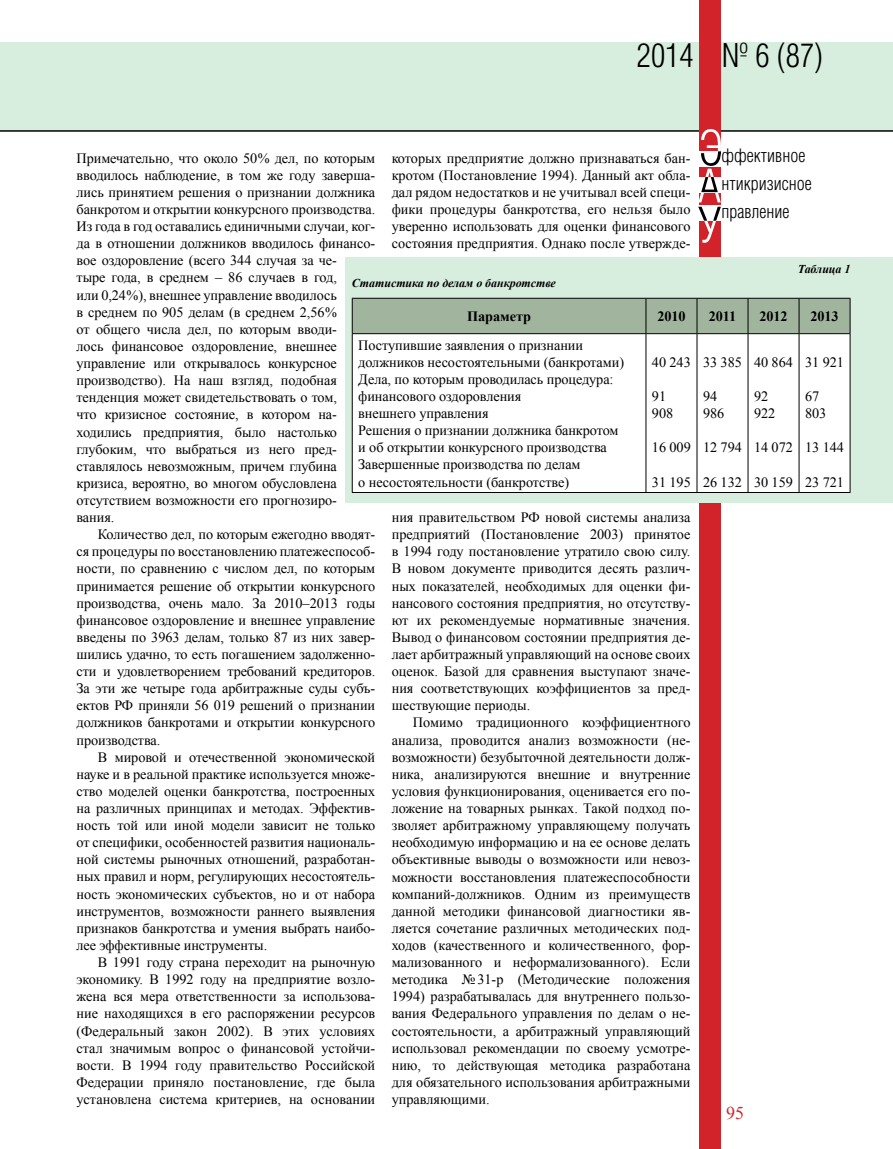
<style>
.page{position:relative;width:893px;height:1149px;background:#fff}
.page>*{position:absolute;margin:0;border:0;box-sizing:border-box;transform-origin:0 0}
.t1{font:31.95px "AG Letterica Cond L";color:#000}
.t2{font:18px/27.9px "AG Letterica Cond L";color:#000}
.t3{font:18px "Times New Roman";color:#d2232a}
.t4{font:14.25px/17.1px "Times New Roman";letter-spacing:-.005em;color:#000}
.t5{font:700 14.25px "Times New Roman";letter-spacing:-.005em;color:#000}
.t6{font:italic 700 12px "Times New Roman";letter-spacing:-.005em;color:#000}
</style>
<div class="page">
<div style="left:0;top:43px;width:893px;height:88px;background:#d7eddd"></div>
<hr style="left:0;top:130px;width:893px;height:2px;background:#000">
<div style="left:699px;top:0;width:22px;height:1148px;background:#d2232a"></div>
<svg style="left:698px;top:129px;width:23px;height:114px"></svg>
<div style="left:345px;top:257px;width:548px;height:245px;background:#d7eddd"></div>
<div style="left:353px;top:299px;width:497px;height:34px;background:#a1b49d"></div>
<div style="left:353px;top:334px;width:497px;height:158px;background:#fff"></div>
<hr style="left:352px;top:334px;width:1px;height:158px;background:#000">
<hr style="left:646px;top:334px;width:1px;height:158px;background:#000">
<hr style="left:697px;top:334px;width:1px;height:158px;background:#000">
<hr style="left:748px;top:334px;width:1px;height:158px;background:#000">
<hr style="left:799px;top:334px;width:1px;height:158px;background:#000">
<hr style="left:850px;top:334px;width:1px;height:158px;background:#000">
<hr style="left:352px;top:492px;width:294px;height:1px;background:#000">
<hr style="left:646px;top:492px;width:51px;height:1px;background:#000">
<hr style="left:697px;top:492px;width:51px;height:1px;background:#000">
<hr style="left:748px;top:492px;width:51px;height:1px;background:#000">
<hr style="left:799px;top:492px;width:51px;height:1px;background:#000">
<hr style="left:352px;top:298px;width:294px;height:1px;background:#000">
<hr style="left:352px;top:298px;width:1px;height:35px;background:#000">
<hr style="left:352px;top:333px;width:294px;height:1px;background:#000">
<hr style="left:646px;top:298px;width:51px;height:1px;background:#000">
<hr style="left:646px;top:298px;width:1px;height:35px;background:#000">
<hr style="left:646px;top:333px;width:51px;height:1px;background:#000">
<hr style="left:697px;top:298px;width:51px;height:1px;background:#000">
<hr style="left:697px;top:298px;width:1px;height:35px;background:#000">
<hr style="left:697px;top:333px;width:51px;height:1px;background:#000">
<hr style="left:748px;top:298px;width:51px;height:1px;background:#000">
<hr style="left:748px;top:298px;width:1px;height:35px;background:#000">
<hr style="left:748px;top:333px;width:51px;height:1px;background:#000">
<hr style="left:799px;top:298px;width:51px;height:1px;background:#000">
<hr style="left:799px;top:298px;width:1px;height:35px;background:#000">
<hr style="left:850px;top:298px;width:1px;height:35px;background:#000">
<hr style="left:799px;top:333px;width:51px;height:1px;background:#000">
<h1 class="t1" style="left:637px;top:36px;width:187px">2014 № 6 (87)</h1>
<p class="t2" style="left:721px;top:142px;width:92px">ффективное нтикризисное правление</p>
<p class="t4" style="left:392px;top:149px;width:300px;text-align:justify">которых предприятие должно признаваться бан&shy;кротом (Постановление 1994). Данный акт обла&shy;дал рядом недостатков и не учитывал всей специ&shy;фики процедуры банкротства, его нельзя было уверенно использовать для оценки финансового состояния предприятия. Однако после утвержде-</p>
<p class="t4" style="left:77px;top:149px;width:300px">Примечательно, что около 50% дел, по которым вводилось наблюдение, в том же году заверша&shy;лись принятием решения о признании должника банкротом и открытии конкурсного производства.<br>Из года в год оставались единичными случаи, ког&shy;да в отношении должников вводилось финансо&shy;вое оздоровление (всего 344 случая за че-<br>тыре года, в среднем – 86 случаев в год,<br>или 0,24%), внешнее управление вводилось<br>в среднем по 905 делам (в среднем 2,56%<br>от общего числа дел, по которым вводи-<br>лось финансовое оздоровление, внешнее управление или открывалось конкурсное производство). На наш взгляд, подобная тенденция может свидетельствовать о том,<br>что кризисное состояние, в котором на&shy;ходились предприятия, было настолько глубоким, что выбраться из него пред&shy;ставлялось невозможным, причем глубина кризиса, вероятно, во многом обусловлена отсутствием возможности его прогнозиро&shy;вания.</p>
<p class="t4" style="left:76px;top:525px;width:300px;text-align:justify;text-indent:21px">Количество дел, по которым ежегодно вводят&shy;ся процедуры по восстановлению платежеспособ&shy;ности, по сравнению с числом дел, по которым принимается решение об открытии конкурсного производства, очень мало. За 2010–2013 годы финансовое оздоровление и внешнее управление введены по 3963 делам, только 87 из них завер&shy;шились удачно, то есть погашением задолженно&shy;сти и удовлетворением требований кредиторов.<br>За эти же четыре года арбитражные суды субъ&shy;ектов РФ приняли 56 019 решений о признании должников банкротами и открытии конкурсного производства.</p>
<p class="t4" style="left:77px;top:748px;width:300px;text-align:justify;text-indent:21px">В мировой и отечественной экономической науке и в реальной практике используется множе&shy;ство моделей оценки банкротства, построенных на различных принципах и методах. Эффектив&shy;ность той или иной модели зависит не только от специфики, особенностей развития националь&shy;ной системы рыночных отношений, разработан&shy;ных правил и норм, регулирующих несостоятель&shy;ность экономических субъектов, но и от набора инструментов, возможности раннего выявления признаков банкротства и умения выбрать наибо&shy;лее эффективные инструменты.</p>
<p class="t4" style="left:77px;top:953px;width:300px;text-align:justify;text-indent:21px">В 1991 году страна переходит на рыночную экономику. В 1992 году на предприятие возло&shy;жена вся мера ответственности за использова&shy;ние находящихся в его распоряжении ресурсов (Федеральный закон 2002). В этих условиях стал значимым вопрос о финансовой устойчи&shy;вости. В 1994 году правительство Российской Федерации приняло постановление, где была установлена система критериев, на основании</p>
<p class="t6" style="left:798px;top:260px;width:54px">Таблица 1</p>
<p class="t6" style="left:352px;top:274px;width:206px">Статист ика по делам о банкротст ве</p>
<p class="t5" style="left:467px;top:306px;width:65px">Параметр</p>
<p class="t5" style="left:657px;top:306px;width:30px">2010</p>
<p class="t5" style="left:709px;top:306px;width:29px">2011</p>
<p class="t5" style="left:759px;top:306px;width:30px">2012</p>
<p class="t5" style="left:810px;top:306px;width:30px">2013</p>
<p class="t4" style="left:358px;top:336px;width:267px">Поступившие заявления о признании должников несостоятельными (банкротами)<br>Дела, по которым проводилась процедура: финансового оздоровления<br>внешнего управления<br>Решения о признании должника банкротом и об открытии конкурсного производства Завершенные производства по делам<br>о несостоятельности (банкротстве)</p>
<p class="t4" style="left:652px;top:353px;width:40px">40 243</p>
<p class="t4" style="left:652px;top:387px;width:23px">91<br>908</p>
<p class="t4" style="left:652px;top:438px;width:40px">16 009</p>
<p class="t4" style="left:652px;top:473px;width:40px">31 195</p>
<p class="t4" style="left:703px;top:353px;width:40px">33 385</p>
<p class="t4" style="left:703px;top:387px;width:23px">94<br>986</p>
<p class="t4" style="left:703px;top:438px;width:40px">12 794</p>
<p class="t4" style="left:703px;top:473px;width:40px">26 132</p>
<p class="t4" style="left:754px;top:353px;width:40px">40 864</p>
<p class="t4" style="left:754px;top:387px;width:23px">92<br>922</p>
<p class="t4" style="left:754px;top:438px;width:40px">14 072</p>
<p class="t4" style="left:754px;top:473px;width:40px">30 159</p>
<p class="t4" style="left:805px;top:353px;width:40px">31 921</p>
<p class="t4" style="left:805px;top:387px;width:23px">67<br>803</p>
<p class="t4" style="left:805px;top:438px;width:40px">13 144</p>
<p class="t4" style="left:805px;top:473px;width:40px">23 721</p>
<p class="t4" style="left:392px;top:508px;width:300px;text-align:justify">ния правительством РФ новой системы анализа предприятий (Постановление 2003) принятое в 1994 году постановление утратило свою силу.<br>В новом документе приводится десять различ&shy;ных показателей, необходимых для оценки фи&shy;нансового состояния предприятия, но отсутству&shy;ют их рекомендуемые нормативные значения.<br>Вывод о финансовом состоянии предприятия де&shy;лает арбитражный управляющий на основе своих оценок. Базой для сравнения выступают значе&shy;ния соответствующих коэффициентов за пред&shy;шествующие периоды.</p>
<p class="t4" style="left:392px;top:713px;width:300px;text-align:justify;text-indent:21px">Помимо традиционного коэффициентного анализа, проводится анализ возможности (не&shy;возможности) безубыточной деятельности долж&shy;ника, анализируются внешние и внутренние условия функционирования, оценивается его по&shy;ложение на товарных рынках. Такой подход по&shy;зволяет арбитражному управляющему получать необходимую информацию и на ее основе делать объективные выводы о возможности или невоз&shy;можности восстановления платежеспособности компаний-должников. Одним из преимуществ данной методики финансовой диагностики яв&shy;ляется сочетание различных методических под&shy;ходов (качественного и количественного, фор&shy;мализованного и неформализованного). Если методика №31‑р (Методические положения 1994) разрабатывалась для внутреннего пользо&shy;вания Федерального управления по делам о не&shy;состоятельности, а арбитражный управляющий использовал рекомендации по своему усмотре&shy;нию, то действующая методика разработана для обязательного использования арбитражными управляющими.</p>
<p class="t3" style="left:726px;top:1100px;width:19px">95</p>
</div>
